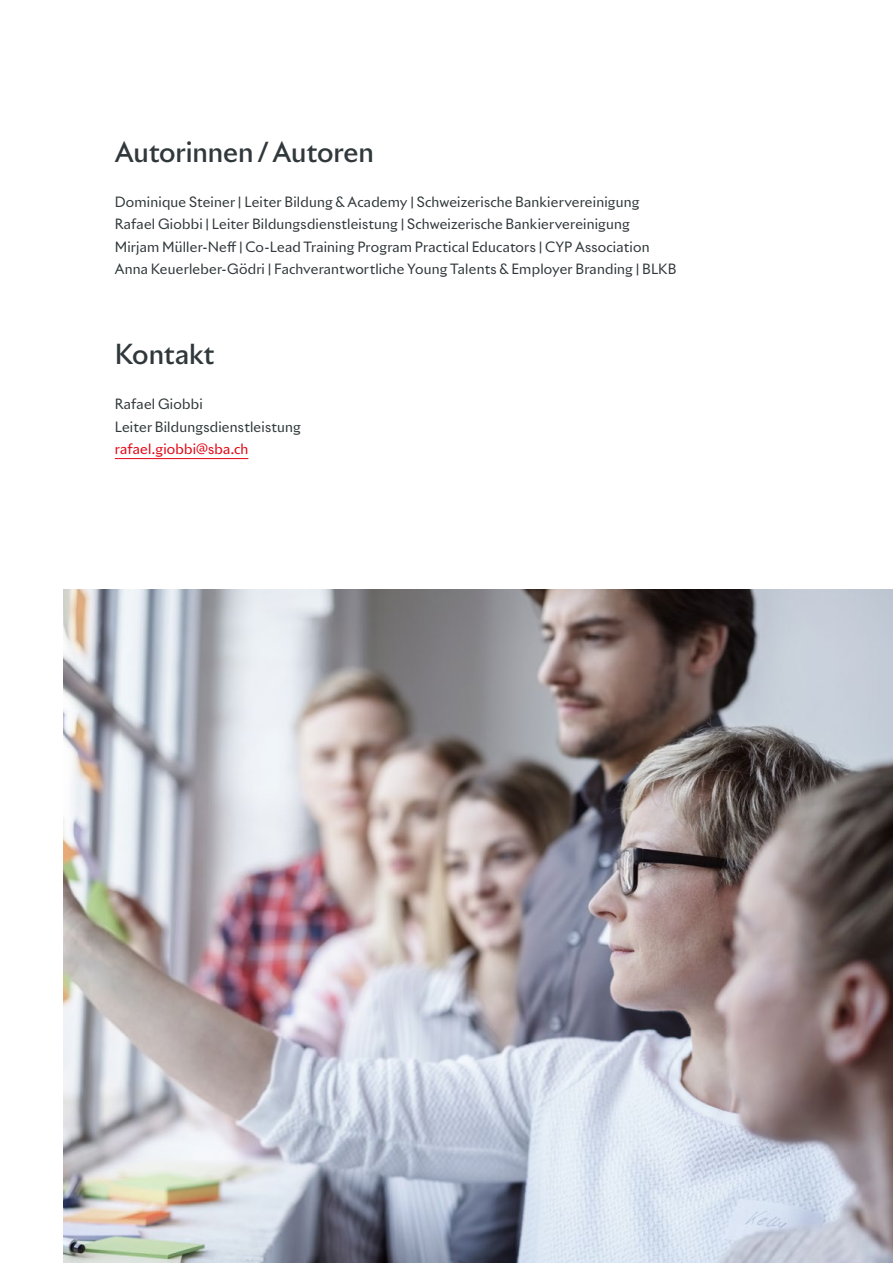
<style>
.page{position:relative;width:893px;height:1263px;background:#fff}
.page>*{position:absolute;margin:0;border:0;box-sizing:border-box;transform-origin:0 0}
.t1{font:500 27px "Riviera Nights";letter-spacing:-.005em;color:#30383b}
.t2{font:13.8px/22.5px "Riviera Nights";letter-spacing:.015em;color:#30383b}
.t3{font:13.8px "Riviera Nights";letter-spacing:.015em;color:#e30613}
</style>
<div class="page">
<hr style="left:115px;top:458px;width:133px;height:1px;background:#e30613">
<img style="left:64px;top:589px;width:829px;height:674px">
<h1 class="t1" style="left:115px;top:134px;width:261px">Autorinnen / Autoren</h1>
<p class="t2" style="left:115px;top:190px;width:563px">Dominique Steiner | Leiter Bildung &amp; Academy | Schweizerische Bankiervereinigung Rafael Giobbi | Leiter Bildungsdienstleistung | Schweizerische Bankiervereinigung Mirjam Müller-Neff | Co-Lead Training Program Practical Educators | CYP Association Anna Keuerleber-Gödri | Fachverantwortliche Young Talents &amp; Employer Branding | BLKB</p>
<h1 class="t1" style="left:115px;top:337px;width:101px">Kontakt</h1>
<p class="t2" style="left:115px;top:392px;width:188px">Rafael Giobbi<br>Leiter Bildungsdienstleistung</p>
<p class="t3" style="left:115px;top:440px;width:135px">rafael.giobbi@sba.ch</p>
</div>
